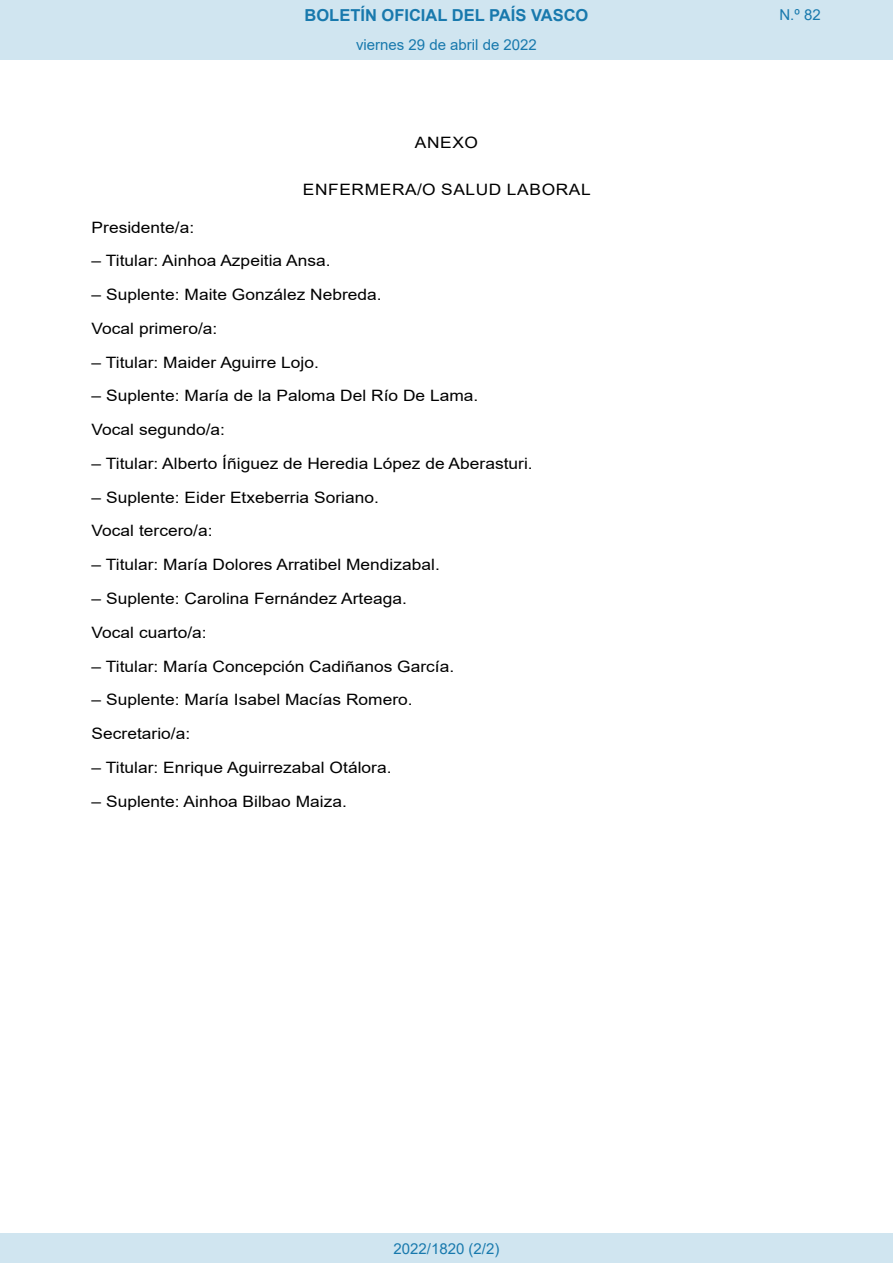
<style>
.page{position:relative;width:893px;height:1263px;background:#fff}
.page>*{position:absolute;margin:0;border:0;box-sizing:border-box;transform-origin:0 0}
.t1{font:700 16.5px "Arial";color:#1879ad}
.BOPVDetalle{font:15.6px "Arial";color:#000;scale:1.11 1}
.BOPVClave{font:15.6px "Arial";letter-spacing:.035em;color:#000;scale:1.11 1}
.Paginacion_Centro{font:15px "Arial";color:#1879ad}
</style>
<div class="page">
<div style="left:0;top:0;width:893px;height:60px;background:#d0e5f0"></div>
<div style="left:0;top:1233px;width:893px;height:30px;background:#d0e5f0"></div>
<p class="t1" style="left:305px;top:3px;width:285px">BOLETÍN OFICIAL DEL PAÍS VASCO</p>
<p class="Paginacion_Centro" style="left:356px;top:35px;width:182px">viernes 29 de abril de 2022</p>
<p class="BOPVClave" style="left:415px;top:132px;width:58px">ANEXO</p>
<p class="BOPVClave" style="left:303px;top:178px;width:261px">ENFERMERA/O SALUD LABORAL</p>
<p class="BOPVDetalle" style="left:92px;top:216px;width:94px">Presidente/a:</p>
<p class="BOPVDetalle" style="left:92px;top:250px;width:217px">– Titular: Ainhoa Azpeitia Ansa.</p>
<p class="BOPVDetalle" style="left:92px;top:284px;width:263px">– Suplente: Maite González Nebreda.</p>
<p class="BOPVDetalle" style="left:92px;top:318px;width:115px">Vocal primero/a:</p>
<p class="BOPVDetalle" style="left:92px;top:351px;width:206px">– Titular: Maider Aguirre Lojo.</p>
<p class="BOPVDetalle" style="left:92px;top:385px;width:350px">– Suplente: María de la Paloma Del Río De Lama.</p>
<p class="BOPVDetalle" style="left:92px;top:419px;width:122px">Vocal segundo/a:</p>
<p class="BOPVDetalle" style="left:92px;top:453px;width:399px">– Titular: Alberto Íñiguez de Heredia López de Aberasturi.</p>
<p class="BOPVDetalle" style="left:92px;top:486px;width:260px">– Suplente: Eider Etxeberria Soriano.</p>
<p class="BOPVDetalle" style="left:92px;top:520px;width:110px">Vocal tercero/a:</p>
<p class="BOPVDetalle" style="left:92px;top:554px;width:315px">– Titular: María Dolores Arratibel Mendizabal.</p>
<p class="BOPVDetalle" style="left:92px;top:588px;width:286px">– Suplente: Carolina Fernández Arteaga.</p>
<p class="BOPVDetalle" style="left:92px;top:621px;width:105px">Vocal cuarto/a:</p>
<p class="BOPVDetalle" style="left:92px;top:655px;width:328px">– Titular: María Concepción Cadiñanos García.</p>
<p class="BOPVDetalle" style="left:92px;top:689px;width:291px">– Suplente: María Isabel Macías Romero.</p>
<p class="BOPVDetalle" style="left:92px;top:723px;width:90px">Secretario/a:</p>
<p class="BOPVDetalle" style="left:92px;top:756px;width:272px">– Titular: Enrique Aguirrezabal Otálora.</p>
<p class="BOPVDetalle" style="left:92px;top:790px;width:232px">– Suplente: Ainhoa Bilbao Maiza.</p>
<p class="Paginacion_Centro" style="left:393px;top:1238px;width:107px">2022/1820 (2/2)</p>
<p class="Paginacion_Centro" style="left:779px;top:5px;width:43px">N.º 82</p>
</div>
